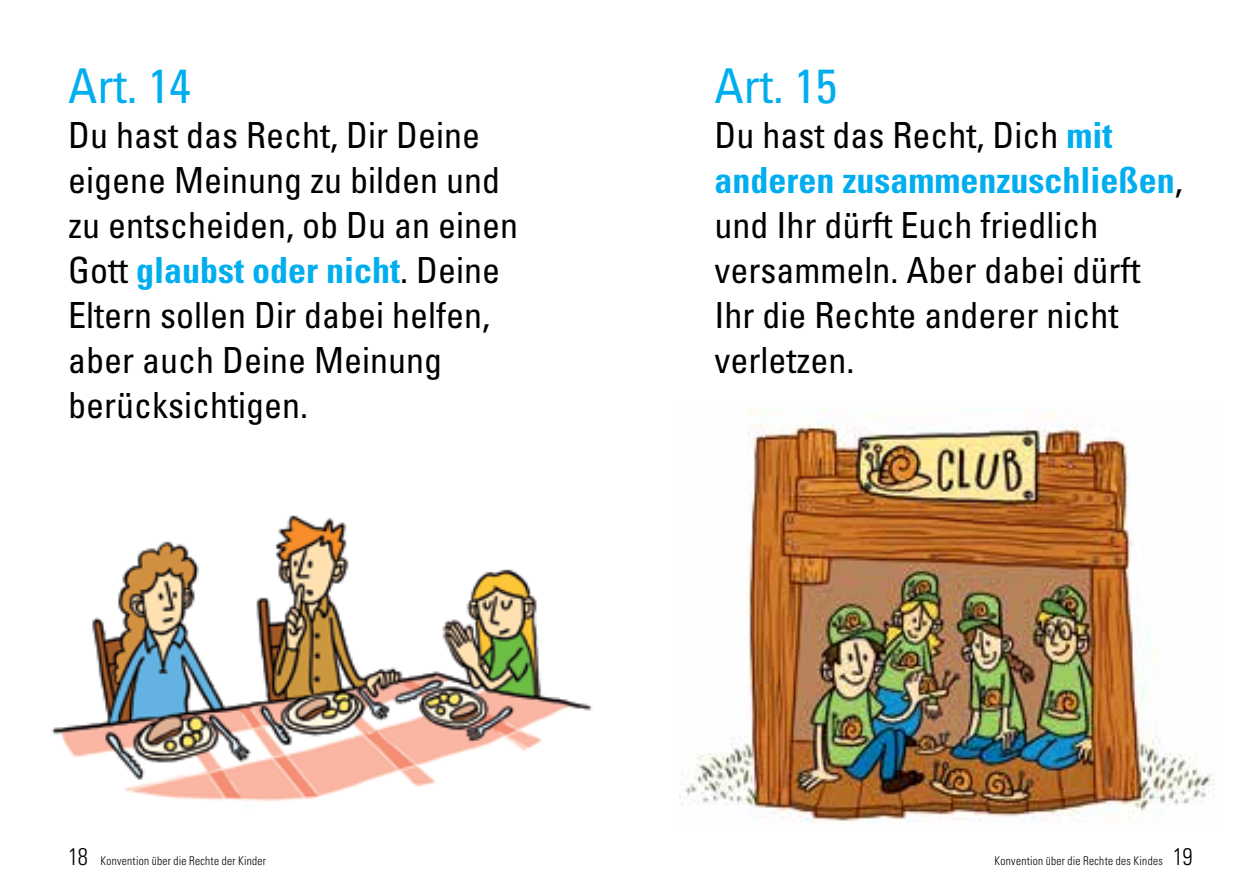
<style>
.page{position:relative;width:1259px;height:893px;background:#fff}
.page>*{position:absolute;margin:0;border:0;box-sizing:border-box;transform-origin:0 0}
.t1{font:condensed 48px "Univers LT Std";color:#00aeef}
.t2{font:condensed 36px/45px "Univers LT Std";color:#000}
.t3{font:300 condensed 24px "Univers LT Std";color:#000;scale:.95 1}
.t4{font:300 condensed 12px "Univers LT Std";letter-spacing:.025em;color:#000;scale:.95 1}
.s1{font-weight:700;color:#00aeef}
.s2{font-size:24px}
</style>
<div class="page">
<img style="left:679px;top:407px;width:536px;height:416px">
<img style="left:51px;top:515px;width:541px;height:287px">
<h1 class="t1" style="left:68px;top:55px;width:124px">Art. 14</h1>
<p class="t2" style="left:68px;top:112px;width:451px">Du hast das Recht, Dir Deine eigene Meinung zu bilden und zu entscheiden, ob Du an einen<br>Gott <span class="s1">glaubst oder nicht</span>. Deine<br>Eltern sollen Dir dabei helfen, aber auch Deine Meinung berücksichtigen.</p>
<p class="t3" style="left:68px;top:842px;width:22px">18</p>
<p class="t4" style="left:100px;top:854px;width:176px">Konvention über die Rechte der Kinder</p>
<h1 class="t1" style="left:714px;top:55px;width:124px">Art. 15</h1>
<p class="t2" style="left:714px;top:112px;width:469px">Du hast das Recht, Dich <span class="s1">mit anderen zusammenzuschließen</span>, und Ihr dürft Euch friedlich versammeln. Aber dabei dürft<br>Ihr die Rechte anderer nicht verletzen.</p>
<p class="t4" style="left:994px;top:854px;width:210px">Konvention über die Rechte des Kindes <span class="s2">19</span></p>
</div>
